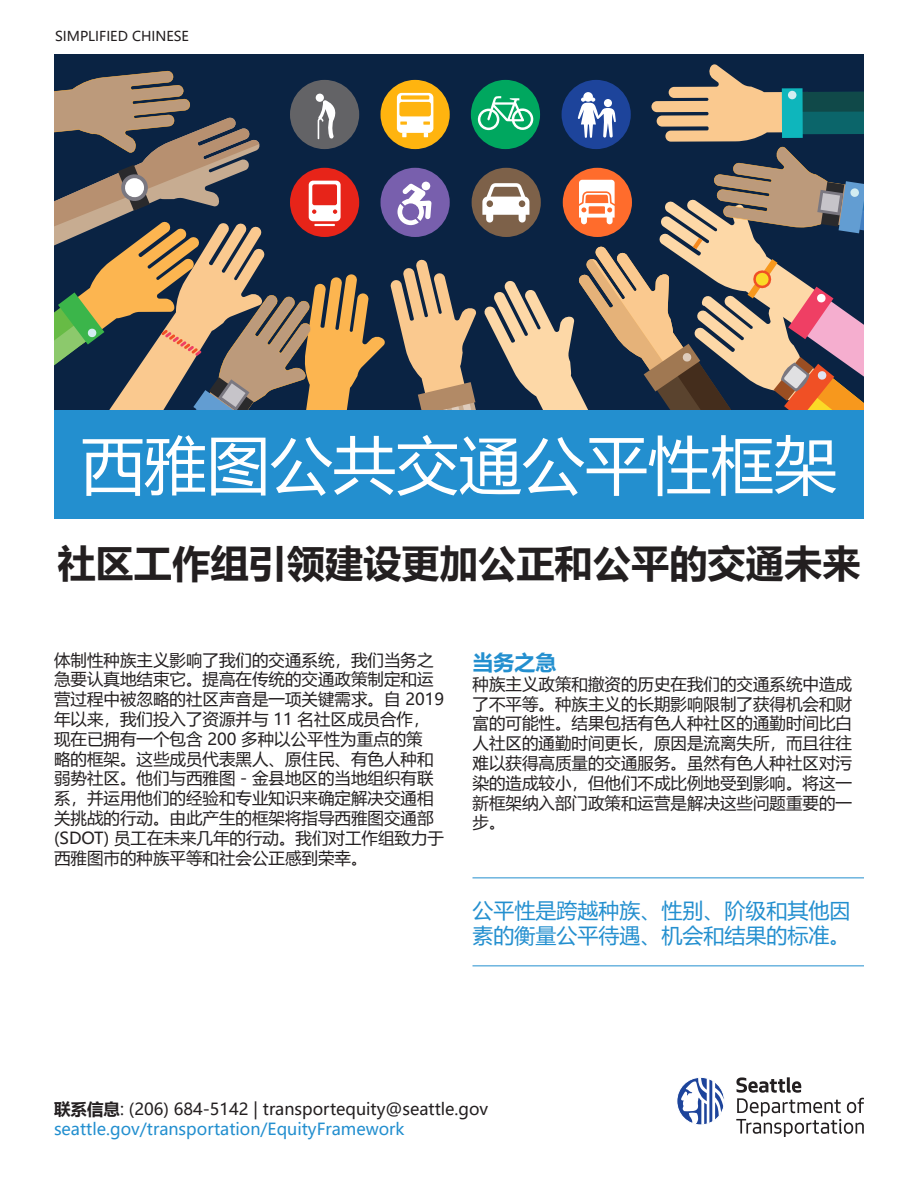
<style>
.page{position:relative;width:918px;height:1188px;background:#fff}
.page>*{position:absolute;margin:0;border:0;box-sizing:border-box;transform-origin:0 0}
.t1{font:63px "Microsoft Ya Hei";color:#fff}
.t2{font:700 38.25px "Microsoft Ya Hei";color:#231f20}
.t3{font:21px/25.2px "Microsoft Ya Hei";color:#238fcf}
.t4{font:700 21px "Microsoft Ya Hei";color:#238fcf}
.t5{font:16.5px/19.8px "Microsoft Ya Hei";color:#231f20}
.t6{font:16.5px "Microsoft Ya Hei";color:#238fcf}
.t7{font:13.5px "Microsoft Ya Hei";color:#231f20}
.s1{font-weight:700}
</style>
<div class="page">
<svg style="left:736px;top:1077px;width:128px;height:60px"></svg>
<svg style="left:677px;top:1077px;width:47px;height:48px"></svg>
<svg style="left:681px;top:1077px;width:43px;height:48px"></svg>
<div style="left:54px;top:54px;width:810px;height:358px;background:#0a2343"></div>
<div style="left:54px;top:410px;width:810px;height:108px;background:#238fcf"></div>
<hr style="left:472px;top:878px;width:392px;height:1px;background:#238fcf">
<hr style="left:472px;top:965px;width:392px;height:1px;background:#238fcf">
<svg style="left:54px;top:64px;width:810px;height:346px"></svg>
<p class="t7" style="left:55px;top:27px;width:136px">SIMPLIFIED CHINESE</p>
<p class="t1" style="left:81px;top:422px;width:757px">西雅图公共交通公平性框架</p>
<p class="t2" style="left:57px;top:537px;width:805px">社区工作组引领建设更加公正和公平的交通未来</p>
<p class="t5" style="left:54px;top:649px;width:392px">体制性种族主义影响了我们的交通系统，我们当务之急要认真地结束它。提高在传统的交通政策制定和运营过程中被忽略的社区声音是一项关键需求。自 2019年以来，我们投入了资源并与 11 名社区成员合作，现在已拥有一个包含 200 多种以公平性为重点的策<br>略的框架。这些成员代表黑人、原住民、有色人种和弱势社区。他们与西雅图－金县地区的当地组织有联系，并运用他们的经验和专业知识来确定解决交通相关挑战的行动。由此产生的框架将指导西雅图交通部(SDOT) 员工在未来几年的行动。我们对工作组致力于西雅图市的种族平等和社会公正感到荣幸。</p>
<p class="t4" style="left:472px;top:648px;width:85px">当务之急</p>
<p class="t5" style="left:472px;top:673px;width:381px;text-align:justify">种族主义政策和撤资的历史在我们的交通系统中造成了不平等。种族主义的长期影响限制了获得机会和财富的可能性。结果包括有色人种社区的通勤时间比白人社区的通勤时间更长，原因是流离失所，而且往往难以获得高质量的交通服务。虽然有色人种社区对污染的造成较小，但他们不成比例地受到影响。将这一新框架纳入部门政策和运营是解决这些问题重要的一步。</p>
<p class="t3" style="left:472px;top:897px;width:379px">公平性是跨越种族、性别、阶级和其他因素的衡量公平待遇、机会和结果的标准。</p>
<p class="t5" style="left:54px;top:1099px;width:436px"><span class="s1">联系信息</span>: (206) 684-5142 | transportequity@seattle.gov</p>
<p class="t6" style="left:54px;top:1118px;width:352px">seattle.gov/transportation/EquityFramework</p>
</div>
